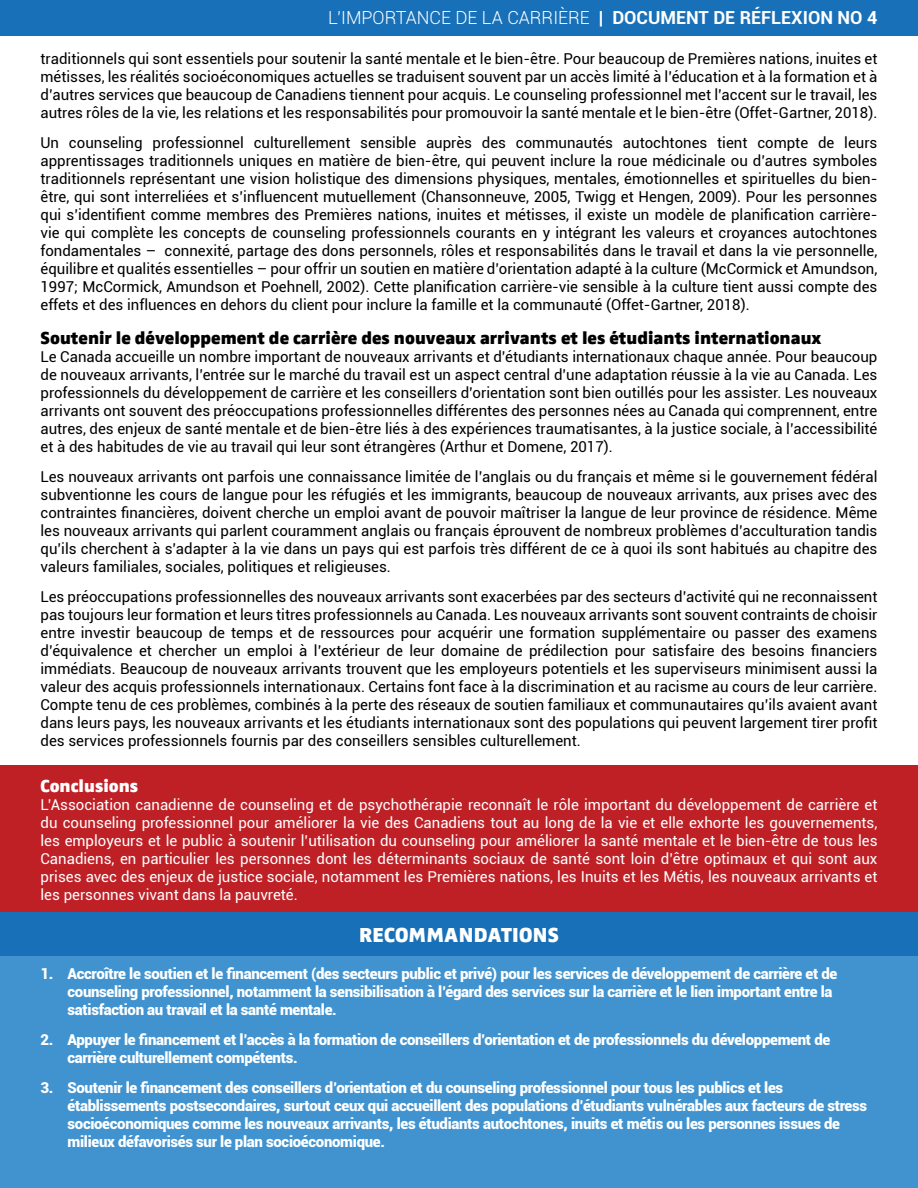
<style>
.page{position:relative;width:918px;height:1188px;background:#fff}
.page>*{position:absolute;margin:0;border:0;box-sizing:border-box;transform-origin:0 0}
.t1{font:900 21px "Zwo OT";letter-spacing:.01em;color:#fff}
.t2{font:900 18px "Zwo OT";color:#000}
.t3{font:300 18px "Roboto";color:#fff}
.t4{font:900 18px "Zwo OT";color:#fff}
.t5{font:15px/18px "Roboto";color:#000;text-align:justify}
.t6{font:900 15px/18px "Roboto";letter-spacing:-.02em;color:#fff}
.t7{font:15px/18px "Roboto";color:#fff;text-align:justify}
.s1{font-weight:700}
</style>
<div class="page">
<div style="left:0;top:765px;width:918px;height:147px;background:#bf2026"></div>
<div style="left:0;top:951px;width:918px;height:237px;background:#4193d0"></div>
<div style="left:0;top:912px;width:918px;height:44px;background:#1870b8"></div>
<div style="left:0;top:0;width:918px;height:36px;background:#1870b8"></div>
<p class="t3" style="left:328px;top:5px;width:551px">L’IMPORTANCE DE LA CARRIÈRE <span class="s1">| DOCUMENT DE RÉFLEXION NO 4</span></p>
<p class="t5" style="left:40px;top:49px;width:838px">traditionnels qui sont essentiels pour soutenir la santé mentale et le bien-être. Pour beaucoup de Premières nations, inuites et métisses, les réalités socioéconomiques actuelles se traduisent souvent par un accès limité à l’éducation et à la formation et à d’autres services que beaucoup de Canadiens tiennent pour acquis. Le counseling professionnel met l’accent sur le travail, les autres rôles de la vie, les relations et les responsabilités pour promouvoir la santé mentale et le bien-être (Offet-Gartner, 2018).</p>
<p class="t5" style="left:40px;top:133px;width:839px">Un counseling professionnel culturellement sensible auprès des communautés autochtones tient compte de leurs apprentissages traditionnels uniques en matière de bien-être, qui peuvent inclure la roue médicinale ou d’autres symboles traditionnels représentant une vision holistique des dimensions physiques, mentales, émotionnelles et spirituelles du bien&shy;être, qui sont interreliées et s’influencent mutuellement (Chansonneuve, 2005, Twigg et Hengen, 2009). Pour les personnes qui s’identifient comme membres des Premières nations, inuites et métisses, il existe un modèle de planification carrière&shy;vie qui complète les concepts de counseling professionnels courants en y intégrant les valeurs et croyances autochtones fondamentales – connexité, partage des dons personnels, rôles et responsabilités dans le travail et dans la vie personnelle, équilibre et qualités essentielles – pour offrir un soutien en matière d’orientation adapté à la culture (McCormick et Amundson, 1997; McCormick, Amundson et Poehnell, 2002). Cette planification carrière-vie sensible à la culture tient aussi compte des effets et des influences en dehors du client pour inclure la famille et la communauté (Offet-Gartner, 2018).</p>
<p class="t2" style="left:40px;top:327px;width:782px">Soutenir le développement de carrière des nouveaux arrivants et les étudiants internationaux</p>
<p class="t5" style="left:40px;top:347px;width:839px">Le Canada accueille un nombre important de nouveaux arrivants et d’étudiants internationaux chaque année. Pour beaucoup de nouveaux arrivants, l’entrée sur le marché du travail est un aspect central d’une adaptation réussie à la vie au Canada. Les professionnels du développement de carrière et les conseillers d’orientation sont bien outillés pour les assister. Les nouveaux arrivants ont souvent des préoccupations professionnelles différentes des personnes nées au Canada qui comprennent, entre autres, des enjeux de santé mentale et de bien-être liés à des expériences traumatisantes, à la justice sociale, à l’accessibilité et à des habitudes de vie au travail qui leur sont étrangères (Arthur et Domene, 2017).</p>
<p class="t5" style="left:40px;top:467px;width:839px">Les nouveaux arrivants ont parfois une connaissance limitée de l’anglais ou du français et même si le gouvernement fédéral subventionne les cours de langue pour les réfugiés et les immigrants, beaucoup de nouveaux arrivants, aux prises avec des contraintes financières, doivent cherche un emploi avant de pouvoir maîtriser la langue de leur province de résidence. Même les nouveaux arrivants qui parlent couramment anglais ou français éprouvent de nombreux problèmes d’acculturation tandis qu’ils cherchent à s’adapter à la vie dans un pays qui est parfois très différent de ce à quoi ils sont habitués au chapitre des valeurs familiales, sociales, politiques et religieuses.</p>
<p class="t5" style="left:40px;top:587px;width:839px">Les préoccupations professionnelles des nouveaux arrivants sont exacerbées par des secteurs d’activité qui ne reconnaissent pas toujours leur formation et leurs titres professionnels au Canada. Les nouveaux arrivants sont souvent contraints de choisir entre investir beaucoup de temps et de ressources pour acquérir une formation supplémentaire ou passer des examens d’équivalence et chercher un emploi à l’extérieur de leur domaine de prédilection pour satisfaire des besoins financiers immédiats. Beaucoup de nouveaux arrivants trouvent que les employeurs potentiels et les superviseurs minimisent aussi la valeur des acquis professionnels internationaux. Certains font face à la discrimination et au racisme au cours de leur carrière.<br>Compte tenu de ces problèmes, combinés à la perte des réseaux de soutien familiaux et communautaires qu’ils avaient avant dans leurs pays, les nouveaux arrivants et les étudiants internationaux sont des populations qui peuvent largement tirer profit des services professionnels fournis par des conseillers sensibles culturellement.</p>
<p class="t4" style="left:40px;top:775px;width:99px">Conclusions</p>
<p class="t7" style="left:40px;top:795px;width:839px">L’Association canadienne de counseling et de psychothérapie reconnaît le rôle important du développement de carrière et du counseling professionnel pour améliorer la vie des Canadiens tout au long de la vie et elle exhorte les gouvernements, les employeurs et le public à soutenir l’utilisation du counseling pour améliorer la santé mentale et le bien-être de tous les Canadiens, en particulier les personnes dont les déterminants sociaux de santé sont loin d’être optimaux et qui sont aux prises avec des enjeux de justice sociale, notamment les Premières nations, les Inuits et les Métis, les nouveaux arrivants et les personnes vivant dans la pauvreté.</p>
<h1 class="t1" style="left:359px;top:923px;width:201px">RECOMMANDATIONS</h1>
<p class="t6" style="left:68px;top:965px;width:771px;text-indent:-27px">1. Accroître le soutien et le financement (des secteurs public et privé) pour les services de développement de carrière et de counseling professionnel, notamment la sensibilisation à l’égard des services sur la carrière et le lien important entre la satisfaction au travail et la santé mentale.</p>
<p class="t6" style="left:68px;top:1031px;width:764px;text-indent:-27px">2. Appuyer le financement et l’accès à la formation de conseillers d’orientation et de professionnels du développement de carrière culturellement compétents.</p>
<p class="t6" style="left:68px;top:1079px;width:801px;text-indent:-27px">3. Soutenir le financement des conseillers d’orientation et du counseling professionnel pour tous les publics et les établissements postsecondaires, surtout ceux qui accueillent des populations d’étudiants vulnérables aux facteurs de stress socioéconomiques comme les nouveaux arrivants, les étudiants autochtones, inuits et métis ou les personnes issues de milieux défavorisés sur le plan socioéconomique.</p>
</div>
